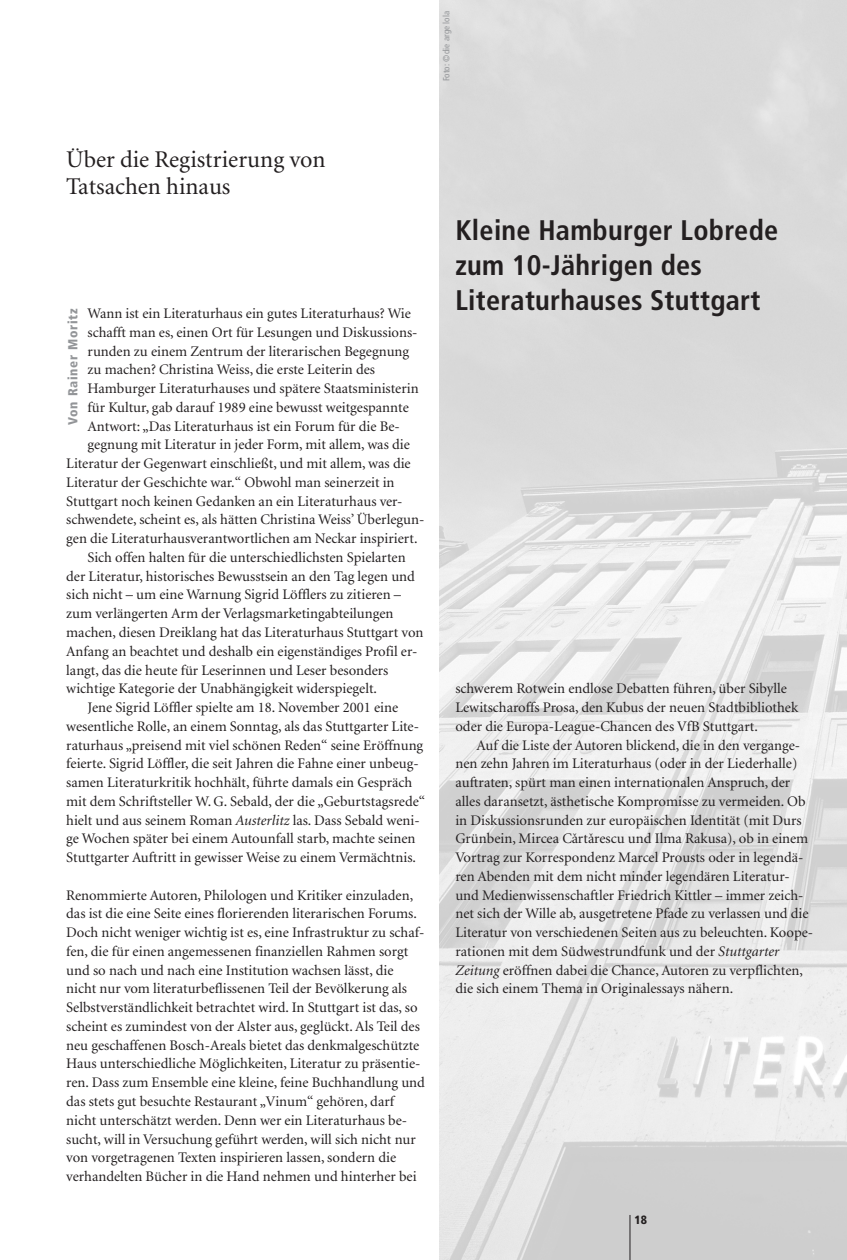
<style>
.page{position:relative;width:847px;height:1260px;background:#fff}
.page>*{position:absolute;margin:0;border:0;box-sizing:border-box;transform-origin:0 0}
.t1{font:700 condensed 28.35px/35.4px "Frutiger";letter-spacing:.01em;color:#231f20}
.t2{font:24px/26.8px "Minion";color:#231f20}
.t3{font:14.7px/18.8px "Minion";color:#231f20}
.t4{font:900 condensed 13.2px "Frutiger";letter-spacing:.05em;color:#939598}
.t5{font:900 condensed 12px "Frutiger";color:#231f20}
.t6{font:condensed 9px "Frutiger";color:#939598}
.s1{font-style:italic}
</style>
<div class="page">
<svg style="left:439px;top:0;width:408px;height:1259px"></svg>
<p class="t6" style="left:443px;top:81px;width:71px;rotate:-90deg">Foto: ©die arge lola</p>
<h2 class="t2" style="left:66px;top:148px;width:261px">Über die Registrierung von<br>Tatsachen hinaus</h2>
<p class="t3" style="left:88px;top:305px;width:325px">Wann ist ein Literaturhaus ein gutes Literaturhaus? Wie</p>
<p class="t3" style="left:88px;top:324px;width:331px">schafft man es, einen Ort für Lesungen und Diskussions-</p>
<p class="t3" style="left:88px;top:342px;width:323px">runden zu einem Zentrum der literarischen Begegnung</p>
<p class="t3" style="left:88px;top:361px;width:289px">zu machen? Christina Weiss, die erste Leiterin des</p>
<p class="t3" style="left:88px;top:380px;width:333px">Hamburger Literaturhauses und spätere Staatsministerin</p>
<p class="t3" style="left:88px;top:399px;width:323px">für Kultur, gab darauf 1989 eine bewusst weitgespannte</p>
<p class="t3" style="left:88px;top:417px;width:314px">Antwort: „Das Literaturhaus ist ein Forum für die Be-</p>
<p class="t3" style="left:88px;top:436px;width:324px">gegnung mit Literatur in jeder Form, mit allem, was die</p>
<p class="t3" style="left:66px;top:455px;width:346px">Literatur der Gegenwart einschließt, und mit allem, was die</p>
<p class="t3" style="left:66px;top:474px;width:330px">Literatur der Geschichte war.“ Obwohl man seinerzeit in</p>
<p class="t3" style="left:66px;top:492px;width:338px">Stuttgart noch keinen Gedanken an ein Literaturhaus ver-</p>
<p class="t3" style="left:66px;top:511px;width:360px">schwendete, scheint es, als hätten Christina Weiss’ Überlegun-</p>
<p class="t3" style="left:66px;top:530px;width:353px">gen die Literaturhausverantwortlichen am Neckar inspiriert.</p>
<p class="t3" style="left:88px;top:549px;width:320px">Sich offen halten für die unterschiedlichsten Spielarten</p>
<p class="t3" style="left:66px;top:567px;width:350px">der Literatur, historisches Bewusstsein an den Tag legen und</p>
<p class="t3" style="left:66px;top:586px;width:336px">sich nicht – um eine Warnung Sigrid Löfflers zu zitieren –</p>
<p class="t3" style="left:66px;top:605px;width:329px">zum verlängerten Arm der Verlagsmarketingabteilungen</p>
<p class="t3" style="left:66px;top:624px;width:359px">machen, diesen Dreiklang hat das Literaturhaus Stuttgart von</p>
<p class="t3" style="left:66px;top:642px;width:353px">Anfang an beachtet und deshalb ein eigenständiges Profil er-</p>
<p class="t3" style="left:66px;top:661px;width:324px">langt, das die heute für Leserinnen und Leser besonders</p>
<p class="t3" style="left:66px;top:680px;width:312px">wichtige Kategorie der Unabhängigkeit widerspiegelt.</p>
<p class="t3" style="left:88px;top:699px;width:312px">Jene Sigrid Löffler spielte am 18. November 2001 eine</p>
<p class="t3" style="left:66px;top:717px;width:354px">wesentliche Rolle, an einem Sonntag, als das Stuttgarter Lite-</p>
<p class="t3" style="left:66px;top:736px;width:358px">raturhaus „preisend mit viel schönen Reden“ seine Eröffnung</p>
<p class="t3" style="left:66px;top:755px;width:354px">feierte. Sigrid Löffler, die seit Jahren die Fahne einer unbeug-</p>
<p class="t3" style="left:66px;top:774px;width:348px">samen Literaturkritik hochhält, führte damals ein Gespräch</p>
<p class="t3" style="left:66px;top:792px;width:360px">mit dem Schriftsteller W. G. Sebald, der die „Geburtstagsrede“</p>
<p class="t3" style="left:66px;top:811px;width:355px">hielt und aus seinem Roman <span class="s1">Austerlitz</span> las. Dass Sebald weni-</p>
<p class="t3" style="left:66px;top:830px;width:351px">ge Wochen später bei einem Autounfall starb, machte seinen</p>
<p class="t3" style="left:66px;top:849px;width:351px">Stuttgarter Auftritt in gewisser Weise zu einem Vermächtnis.</p>
<p class="t3" style="left:66px;top:886px;width:360px">Renommierte Autoren, Philologen und Kritiker einzuladen, das ist die eine Seite eines florierenden literarischen Forums.<br>Doch nicht weniger wichtig ist es, eine Infrastruktur zu schaf&shy;fen, die für einen angemessenen finanziellen Rahmen sorgt und so nach und nach eine Institution wachsen lässt, die nicht nur vom literaturbeflissenen Teil der Bevölkerung als Selbstverständlichkeit betrachtet wird. In Stuttgart ist das, so scheint es zumindest von der Alster aus, geglückt. Als Teil des neu geschaffenen Bosch-Areals bietet das denkmalgeschützte Haus unterschiedliche Möglichkeiten, Literatur zu präsentie&shy;ren. Dass zum Ensemble eine kleine, feine Buchhandlung und das stets gut besuchte Restaurant „Vinum“ gehören, darf nicht unterschätzt werden. Denn wer ein Literaturhaus be&shy;sucht, will in Versuchung geführt werden, will sich nicht nur von vorgetragenen Texten inspirieren lassen, sondern die verhandelten Bücher in die Hand nehmen und hinterher bei</p>
<p class="t4" style="left:68px;top:425px;width:118px;rotate:-90deg">Von Rainer Moritz</p>
<h1 class="t1" style="left:455px;top:214px;width:324px">Kleine Hamburger Lobrede zum 10-Jährigen des<br>Literaturhauses Stuttgart</h1>
<p class="t3" style="left:455px;top:680px;width:344px">schwerem Rotwein endlose Debatten führen, über Sibylle<br>Lewitscharoffs Prosa, den Kubus der neuen Stadtbibliothek oder die Europa-League-Chancen des VfB Stuttgart.</p>
<p class="t3" style="left:455px;top:736px;width:359px;text-indent:21px">Auf die Liste der Autoren blickend, die in den vergange&shy;nen zehn Jahren im Literaturhaus (oder in der Liederhalle) auftraten, spürt man einen internationalen Anspruch, der alles daransetzt, ästhetische Kompromisse zu vermeiden. Ob in Diskussionsrunden zur europäischen Identität (mit Durs Grünbein, Mircea Caˇrtaˇrescu und Ilma Rakusa), ob in einem Vortrag zur Korrespondenz Marcel Prousts oder in legendä&shy;ren Abenden mit dem nicht minder legendären Literatur&shy;und Medienwissenschaftler Friedrich Kittler – immer zeich&shy;net sich der Wille ab, ausgetretene Pfade zu verlassen und die Literatur von verschiedenen Seiten aus zu beleuchten. Koope&shy;rationen mit dem Südwestrundfunk und der <span class="s1">Stuttgarter Zeitung</span> eröffnen dabei die Chance, Autoren zu verpflichten, die sich einem Thema in Originalessays nähern.</p>
<p class="t5" style="left:634px;top:1214px;width:14px">18</p>
</div>
